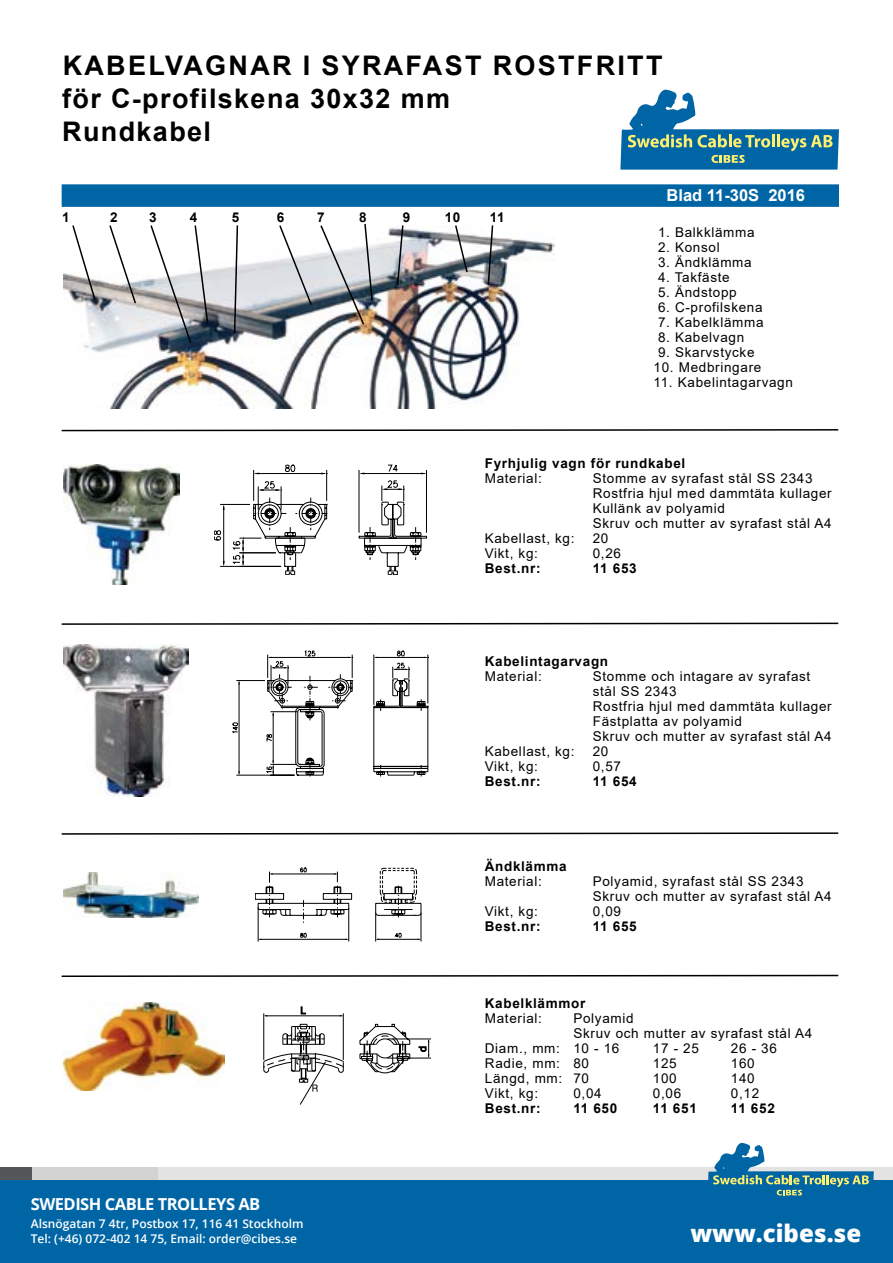
<style>
.page{position:relative;width:893px;height:1263px;background:#fff}
.page>*{position:absolute;margin:0;border:0;box-sizing:border-box;transform-origin:0 0}
.t1{font:700 27px/33px "Arial";letter-spacing:.05em;color:#000}
.t2{font:800 24px "Open Sans";color:#fff}
.t3{font:700 16.5px "Open Sans";letter-spacing:-.03em;color:#fff}
.t4{font:700 16.5px "Arial";color:#fff}
.t5{font:13.5px/15px "Arial";letter-spacing:.05em;color:#000}
.t6{font:700 13.5px "Arial";letter-spacing:.05em;color:#000}
.t7{font:600 12px/15px "Open Sans";color:#fff}
</style>
<div class="page">
<div style="left:0;top:1179px;width:893px;height:84px;background:#0065a4"></div>
<div style="left:157px;top:1167px;width:736px;height:13px;background:#e2e3e2"></div>
<div style="left:30px;top:1167px;width:127px;height:13px;background:#d2d2d2"></div>
<div style="left:0;top:1167px;width:32px;height:13px;background:#545657"></div>
<svg style="left:620px;top:89px;width:219px;height:81px"></svg>
<svg style="left:708px;top:1143px;width:166px;height:53px"></svg>
<img style="left:64px;top:228px;width:490px;height:180px">
<div style="left:62px;top:184px;width:777px;height:23px;background:#0065a4"></div>
<svg style="left:61px;top:429px;width:778px;height:3px"></svg>
<svg style="left:61px;top:622px;width:778px;height:3px"></svg>
<svg style="left:61px;top:832px;width:778px;height:3px"></svg>
<svg style="left:61px;top:974px;width:778px;height:3px"></svg>
<svg style="left:71px;top:225px;width:26px;height:76px"></svg>
<svg style="left:108px;top:225px;width:29px;height:80px"></svg>
<svg style="left:149px;top:225px;width:60px;height:120px"></svg>
<svg style="left:278px;top:225px;width:35px;height:81px"></svg>
<svg style="left:396px;top:225px;width:8px;height:61px"></svg>
<svg style="left:454px;top:225px;width:15px;height:49px"></svg>
<svg style="left:233px;top:225px;width:6px;height:110px"></svg>
<img style="left:319px;top:223px;width:55px;height:103px">
<svg style="left:487px;top:225px;width:7px;height:61px"></svg>
<img style="left:64px;top:1002px;width:161px;height:88px">
<hr style="left:264px;top:1013px;width:1px;height:47px;background:#000">
<hr style="left:343px;top:1013px;width:1px;height:47px;background:#000">
<hr style="left:265px;top:1015px;width:77px;height:1px;background:#000">
<svg style="left:264px;top:1024px;width:80px;height:80px"></svg>
<svg style="left:301px;top:1007px;width:5px;height:7px"></svg>
<svg style="left:360px;top:1024px;width:71px;height:49px"></svg>
<img style="left:64px;top:872px;width:135px;height:45px">
<svg style="left:255px;top:868px;width:166px;height:73px"></svg>
<img style="left:64px;top:465px;width:116px;height:119px">
<svg style="left:214px;top:465px;width:213px;height:110px"></svg>
<img style="left:64px;top:645px;width:125px;height:151px">
<svg style="left:232px;top:651px;width:196px;height:125px"></svg>
<h1 class="t1" style="left:62px;top:49px;width:602px">KABELVAGNAR I SYRAFAST ROSTFRITT för C-profilskena 30x32 mm<br>Rundkabel</h1>
<p class="t6" style="left:62px;top:208px;width:9px">1</p>
<p class="t6" style="left:110px;top:208px;width:9px">2</p>
<p class="t6" style="left:149px;top:208px;width:9px">3</p>
<p class="t6" style="left:190px;top:208px;width:9px">4</p>
<p class="t6" style="left:232px;top:208px;width:9px">5</p>
<p class="t6" style="left:277px;top:208px;width:9px">6</p>
<p class="t6" style="left:317px;top:208px;width:9px">7</p>
<p class="t6" style="left:359px;top:208px;width:9px">8</p>
<p class="t6" style="left:403px;top:208px;width:9px">9</p>
<p class="t6" style="left:445px;top:208px;width:17px">10</p>
<p class="t6" style="left:490px;top:208px;width:16px">11</p>
<p class="t4" style="left:666px;top:184px;width:140px">Blad 11-30S 2016</p>
<p class="t5" style="left:658px;top:224px;width:98px">1. Balkklämma</p>
<p class="t5" style="left:658px;top:239px;width:63px">2. Konsol</p>
<p class="t5" style="left:658px;top:254px;width:95px">3. Ändklämma</p>
<p class="t5" style="left:658px;top:269px;width:73px">4. Takfäste</p>
<p class="t5" style="left:658px;top:284px;width:80px">5. Ändstopp</p>
<p class="t5" style="left:658px;top:299px;width:106px">6. C-profilskena</p>
<p class="t5" style="left:658px;top:314px;width:107px">7. Kabelklämma</p>
<p class="t5" style="left:658px;top:329px;width:88px">8. Kabelvagn</p>
<p class="t5" style="left:658px;top:344px;width:98px">9. Skarvstycke</p>
<p class="t5" style="left:654px;top:359px;width:109px">10. Medbringare</p>
<p class="t5" style="left:654px;top:374px;width:141px">11. Kabelintagarvagn</p>
<p class="t6" style="left:485px;top:453px;width:202px">Fyrhjulig vagn för rundkabel</p>
<p class="t5" style="left:485px;top:470px;width:59px">Material:</p>
<p class="t5" style="left:593px;top:470px;width:241px">Stomme av syrafast stål SS 2343<br>Rostfria hjul med dammtäta kullager<br>Kullänk av polyamid<br>Skruv och mutter av syrafast stål A4</p>
<p class="t5" style="left:485px;top:530px;width:91px">Kabellast, kg:</p>
<p class="t5" style="left:593px;top:530px;width:17px">20</p>
<p class="t5" style="left:485px;top:545px;width:55px">Vikt, kg:</p>
<p class="t5" style="left:593px;top:545px;width:30px">0,26</p>
<p class="t6" style="left:485px;top:558px;width:57px">Best.nr:</p>
<p class="t6" style="left:593px;top:558px;width:45px">11 653</p>
<p class="t6" style="left:485px;top:651px;width:125px">Kabelintagarvagn</p>
<p class="t5" style="left:485px;top:668px;width:59px">Material:</p>
<p class="t5" style="left:593px;top:668px;width:241px">Stomme och intagare av syrafast stål SS 2343<br>Rostfria hjul med dammtäta kullager<br>Fästplatta av polyamid<br>Skruv och mutter av syrafast stål A4</p>
<p class="t5" style="left:485px;top:743px;width:91px">Kabellast, kg:</p>
<p class="t5" style="left:593px;top:743px;width:17px">20</p>
<p class="t5" style="left:485px;top:758px;width:55px">Vikt, kg:</p>
<p class="t5" style="left:593px;top:758px;width:30px">0,57</p>
<p class="t6" style="left:485px;top:771px;width:57px">Best.nr:</p>
<p class="t6" style="left:593px;top:771px;width:45px">11 654</p>
<p class="t6" style="left:485px;top:856px;width:83px">Ändklämma</p>
<p class="t5" style="left:485px;top:873px;width:59px">Material:</p>
<p class="t5" style="left:593px;top:873px;width:240px">Polyamid, syrafast stål SS 2343<br>Skruv och mutter av syrafast stål A4</p>
<p class="t5" style="left:485px;top:903px;width:55px">Vikt, kg:</p>
<p class="t5" style="left:593px;top:903px;width:30px">0,09</p>
<p class="t6" style="left:485px;top:916px;width:57px">Best.nr:</p>
<p class="t6" style="left:593px;top:916px;width:45px">11 655</p>
<p class="t3" style="left:31px;top:1192px;width:231px">SWEDISH CABLE TROLLEYS AB</p>
<p class="t7" style="left:31px;top:1216px;width:274px">Alsnögatan 7 4tr, Postbox 17, 116 41 Stockholm<br>Tel: (+46) 072-402 14 75, Email: order@cibes.se</p>
<p class="t6" style="left:485px;top:994px;width:102px">Kabelklämmor</p>
<p class="t5" style="left:485px;top:1011px;width:59px">Material:</p>
<p class="t5" style="left:573px;top:1011px;width:62px">Polyamid</p>
<p class="t5" style="left:573px;top:1026px;width:240px">Skruv och mutter av syrafast stål A4</p>
<p class="t5" style="left:485px;top:1041px;width:136px">Diam., mm: 10 - 16</p>
<p class="t5" style="left:653px;top:1041px;width:48px">17 - 25</p>
<p class="t5" style="left:731px;top:1041px;width:48px">26 - 36</p>
<p class="t5" style="left:485px;top:1056px;width:106px">Radie, mm: 80</p>
<p class="t5" style="left:653px;top:1056px;width:25px">125</p>
<p class="t5" style="left:731px;top:1056px;width:25px">160</p>
<p class="t5" style="left:485px;top:1071px;width:106px">Längd, mm: 70</p>
<p class="t5" style="left:653px;top:1071px;width:25px">100</p>
<p class="t5" style="left:731px;top:1071px;width:25px">140</p>
<p class="t5" style="left:485px;top:1086px;width:55px">Vikt, kg:</p>
<p class="t5" style="left:573px;top:1086px;width:30px">0,04</p>
<p class="t5" style="left:653px;top:1086px;width:30px">0,06</p>
<p class="t5" style="left:731px;top:1086px;width:30px">0,12</p>
<p class="t6" style="left:485px;top:1099px;width:57px">Best.nr:</p>
<p class="t6" style="left:573px;top:1099px;width:45px">11 650</p>
<p class="t6" style="left:653px;top:1099px;width:45px">11 651</p>
<p class="t6" style="left:731px;top:1099px;width:45px">11 652</p>
<h2 class="t2" style="left:690px;top:1215px;width:172px">www.cibes.se</h2>
</div>
